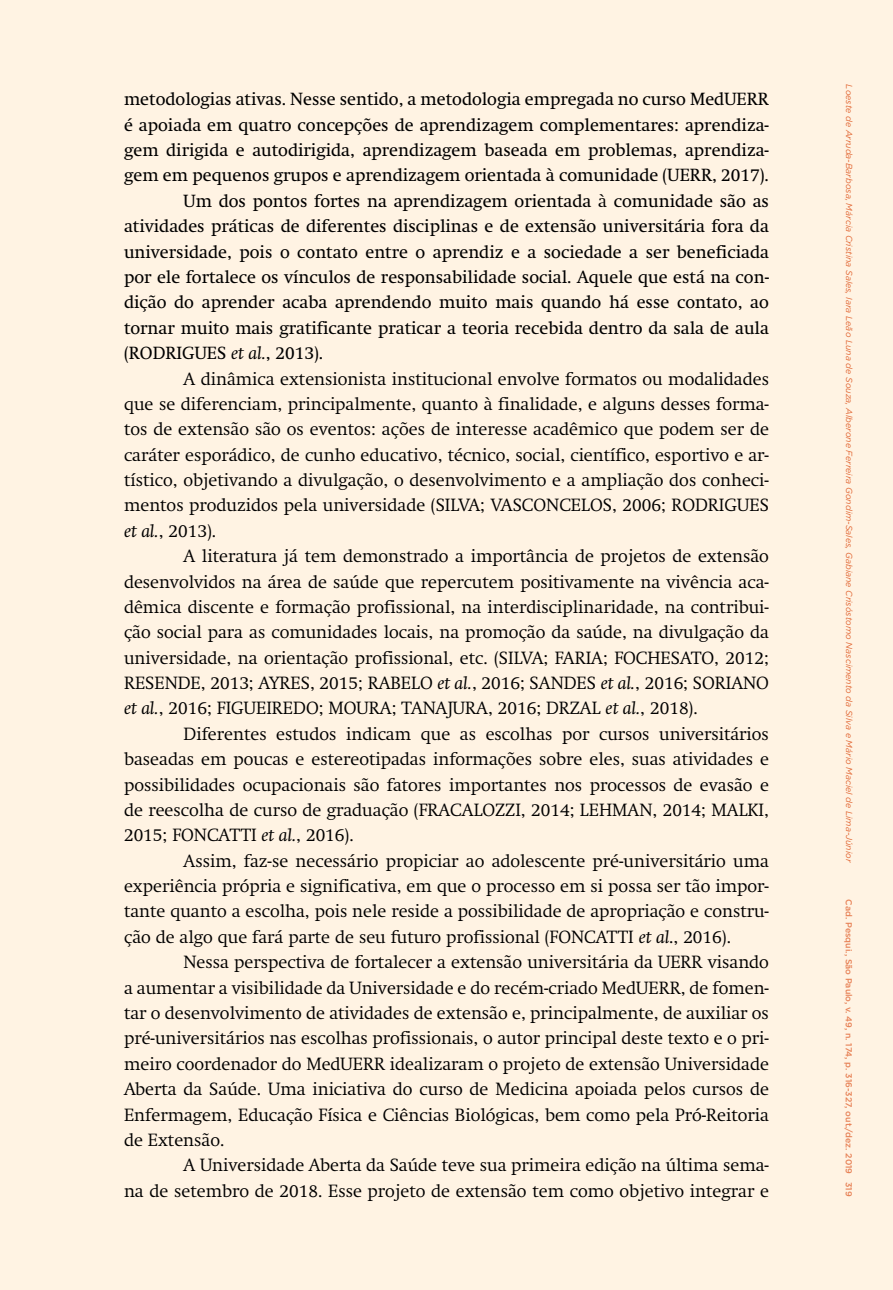
<style>
.page{position:relative;width:893px;height:1290px;background:#fff3e3}
.page>*{position:absolute;margin:0;border:0;box-sizing:border-box;transform-origin:0 0}
.t1{font:300 17.5px "Swift";color:#000}
.t2{font:17.5px "Swift";color:#000}
.t3{font:italic 8.75px "Gotham HTF";color:#e16a39}
.t4{font:500 8.75px "Gotham HTF";color:#e78861}
.s1{font-weight:300}
.s2{font-style:italic}
.s3{font-weight:400;font-style:italic}
</style>
<div class="page">
<p class="t2" style="left:124px;top:89px;width:646px">metodologias ativas. Nesse sentido, a metodologia empregada no curso MedUERR</p>
<p class="t2" style="left:124px;top:115px;width:646px">é apoiada em quatro concepções de aprendizagem complementares: aprendiza-</p>
<p class="t2" style="left:124px;top:140px;width:646px">gem dirigida e autodirigida, aprendizagem baseada em problemas, aprendiza-</p>
<p class="t2" style="left:124px;top:165px;width:646px">gem em pequenos grupos e aprendizagem orientada à comunidade (UERR, 2017).</p>
<p class="t2" style="left:184px;top:191px;width:587px">Um dos pontos fortes na aprendizagem orientada <span class="s1">à</span> comunidade são as</p>
<p class="t2" style="left:124px;top:216px;width:646px">atividades práticas de diferentes disciplinas e de extensão universitária fora da</p>
<p class="t2" style="left:124px;top:241px;width:646px">universidade, pois o contato entre o aprendiz e a sociedade a ser beneficiada</p>
<p class="t2" style="left:124px;top:267px;width:646px">por ele fortalece os vínculos de responsabilidade social. Aquele que está na con-</p>
<p class="t2" style="left:124px;top:292px;width:646px">dição do aprender acaba aprendendo muito mais quando há esse contato, ao</p>
<p class="t2" style="left:124px;top:318px;width:646px">tornar muito mais gratificante praticar a teoria recebida dentro da sala de aula</p>
<p class="t2" style="left:124px;top:343px;width:201px">(RODRIGUES <span class="s2">et al.</span>, 2013).</p>
<p class="t1" style="left:184px;top:368px;width:587px">A dinâmica extensionista institucional envolve formatos ou modalidades</p>
<p class="t1" style="left:124px;top:394px;width:646px">que se diferenciam, principalmente, quanto à finalidade, e alguns desses forma-</p>
<p class="t1" style="left:124px;top:419px;width:646px">tos de extensão são os eventos: ações de interesse acadêmico que podem ser de</p>
<p class="t1" style="left:124px;top:444px;width:646px">caráter esporádico, de cunho educativo, técnico, social, científico, esportivo e ar-</p>
<p class="t1" style="left:124px;top:470px;width:646px">tístico, objetivando a divulgação, o desenvolvimento e a ampliação dos conheci-</p>
<p class="t1" style="left:124px;top:495px;width:646px">mentos produzidos pela universidade (SILVA; VASCONCELOS, 2006; RODRIGUES</p>
<p class="t1" style="left:124px;top:521px;width:94px"><span class="s3">et al.</span>, 2013).</p>
<p class="t1" style="left:184px;top:546px;width:587px">A literatura já tem demonstrado a importância de projetos de extensão</p>
<p class="t1" style="left:124px;top:571px;width:646px">desenvolvidos na área de saúde que repercutem positivamente na vivência aca-</p>
<p class="t1" style="left:124px;top:597px;width:646px">dêmica discente e formação profissional, na interdisciplinaridade, na contribui-</p>
<p class="t1" style="left:124px;top:622px;width:646px">ção social para as comunidades locais, na promoção da saúde, na divulgação da</p>
<p class="t1" style="left:124px;top:647px;width:646px">universidade, na orientação profissional, etc. (SILVA; FARIA; FOCHESATO, 2012;</p>
<p class="t1" style="left:124px;top:673px;width:646px">RESENDE, 2013; AYRES, 2015; RABELO <span class="s3">et al.</span>, 2016; SANDES <span class="s3">et al.</span>, 2016; SORIANO</p>
<p class="t1" style="left:124px;top:698px;width:575px"><span class="s3">et al.</span>, 2016; FIGUEIREDO; MOURA; TANAJURA, 2016; DRZAL <span class="s3">et al.</span>, 2018).</p>
<p class="t1" style="left:184px;top:724px;width:587px">Diferentes estudos indicam que as escolhas por cursos universitários</p>
<p class="t1" style="left:124px;top:749px;width:646px">baseadas em poucas e estereotipadas informações sobre eles, suas atividades e</p>
<p class="t1" style="left:124px;top:774px;width:646px">possibilidades ocupacionais são fatores importantes nos processos de evasão e</p>
<p class="t1" style="left:124px;top:800px;width:646px">de reescolha de curso de graduação (FRACALOZZI, 2014; LEHMAN, 2014; MALKI,</p>
<p class="t1" style="left:124px;top:825px;width:231px">2015; FONCATTI <span class="s3">et al.</span>, 2016).</p>
<p class="t1" style="left:184px;top:850px;width:587px">Assim, faz-se necessário propiciar ao adolescente pré-universitário uma</p>
<p class="t1" style="left:124px;top:876px;width:646px">experiência própria e significativa, em que o processo em si possa ser tão impor-</p>
<p class="t1" style="left:124px;top:901px;width:646px">tante quanto a escolha, pois nele reside a possibilidade de apropriação e constru-</p>
<p class="t1" style="left:124px;top:927px;width:608px">ção de algo que fará parte de seu futuro profissional (FONCATTI <span class="s3">et al</span>., 2016).</p>
<p class="t1" style="left:184px;top:952px;width:587px">Nessa perspectiva de fortalecer a extensão universitária da UERR visando</p>
<p class="t1" style="left:124px;top:977px;width:646px">a aumentar a visibilidade da Universidade e do recém-criado MedUERR, de fomen-</p>
<p class="t1" style="left:124px;top:1003px;width:646px">tar o desenvolvimento de atividades de extensão e, principalmente, de auxiliar os</p>
<p class="t1" style="left:124px;top:1028px;width:646px">pré-universitários nas escolhas profissionais, o autor principal deste texto e o pri-</p>
<p class="t1" style="left:124px;top:1053px;width:646px">meiro coordenador do MedUERR idealizaram o projeto de extensão Universidade</p>
<p class="t1" style="left:124px;top:1079px;width:646px">Aberta da Saúde. Uma iniciativa do curso de Medicina apoiada pelos cursos de</p>
<p class="t1" style="left:124px;top:1104px;width:646px">Enfermagem, Educação Física e Ciências Biológicas, bem como pela Pró-Reitoria</p>
<p class="t1" style="left:124px;top:1130px;width:102px">de Extensão.</p>
<p class="t1" style="left:184px;top:1155px;width:587px">A Universidade Aberta da Saúde teve sua primeira edição na última sema-</p>
<p class="t1" style="left:124px;top:1180px;width:646px">na de setembro de 2018. Esse projeto de extensão tem como objetivo integrar e</p>
<p class="t3" style="left:854px;top:84px;width:779px;rotate:90deg">Loeste de Arruda-Barbosa, Márcia Cristina Sales, Iara Leão Luna de Souza, Alberone Ferreira Gondim-Sales, Gabiane Crisóstomo Nascimento da Silva e Mário Maciel de Lima-Júnior</p>
<p class="t4" style="left:854px;top:899px;width:299px;rotate:90deg">Cad. Pesqui., São Paulo, v. 49, n. 174, p. 316-327, out./dez. 2019 319</p>
</div>
